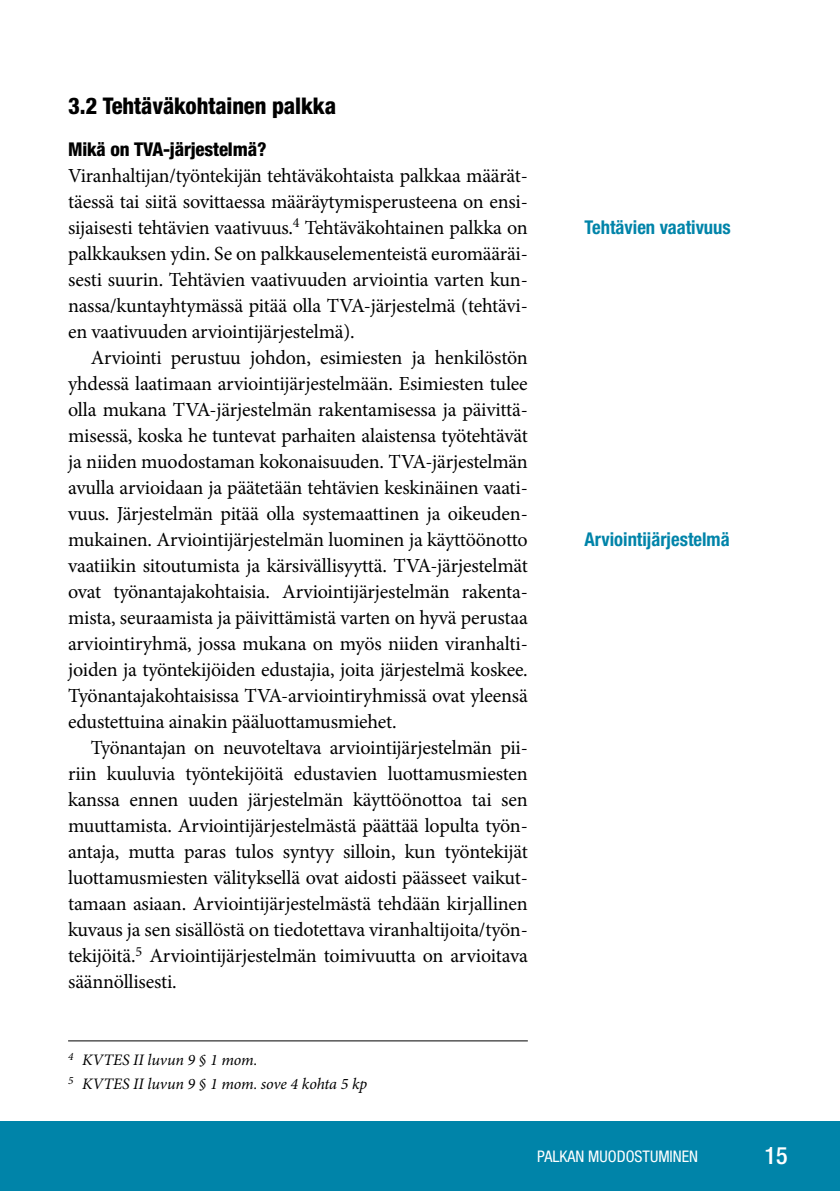
<style>
.page{position:relative;width:840px;height:1191px;background:#fff}
.page>*{position:absolute;margin:0;border:0;box-sizing:border-box;transform-origin:0 0}
.t1{font:500 condensed 24px "Helvetica Neue";color:#fff}
.t2{font:800 condensed 23px "Helvetica Neue";letter-spacing:-.005em;color:#000}
.t3{font:20px/26px "Minion Pro";letter-spacing:-.01em;color:#000;text-align:justify}
.t4{font:700 condensed 19px "Helvetica Neue";color:#0084a9}
.t5{font:800 condensed 19px "Helvetica Neue";letter-spacing:-.01em;color:#000}
.t6{font:italic 16px/24px "Minion Pro";letter-spacing:-.005em;color:#000}
.t7{font:condensed 16px "Helvetica Neue";color:#fff}
</style>
<div class="page">
<div style="left:0;top:1121px;width:839px;height:70px;background:#0084a9"></div>
<hr style="left:68px;top:1040px;width:459px;height:1px;background:#000">
<p class="t2" style="left:68px;top:92px;width:269px">3.2 Tehtäväkohtainen palkka</p>
<p class="t5" style="left:68px;top:137px;width:200px">Mikä on TVA-järjestelmä?</p>
<p class="t3" style="left:68px;top:163px;width:461px">Viranhaltijan/työntekijän tehtäväkohtaista palkkaa määrät&shy;täessä tai siitä sovittaessa määräytymisperusteena on ensi&shy;sijaisesti tehtävien vaativuus.<sup>4</sup> Tehtäväkohtainen palkka on palkkauksen ydin. Se on palkkauselementeistä euromääräi&shy;sesti suurin. Tehtävien vaativuuden arviointia varten kun&shy;nassa/kuntayhtymässä pitää olla TVA-järjestelmä (tehtävi&shy;en vaativuuden arviointijärjestelmä).</p>
<p class="t3" style="left:68px;top:345px;width:461px;text-indent:23px">Arviointi perustuu johdon, esimiesten ja henkilöstön yhdessä laatimaan arviointijärjestelmään. Esimiesten tulee olla mukana TVA-järjestelmän rakentamisessa ja päivittä&shy;misessä, koska he tuntevat parhaiten alaistensa työtehtävät ja niiden muodostaman kokonaisuuden. TVA-järjestelmän avulla arvioidaan ja päätetään tehtävien keskinäinen vaati&shy;vuus. Järjestelmän pitää olla systemaattinen ja oikeuden&shy;mukainen. Arviointijärjestelmän luominen ja käyttöönotto vaatiikin sitoutumista ja kärsivällisyyttä. TVA-järjestelmät ovat työnantajakohtaisia. Arviointijärjestelmän rakenta&shy;mista, seuraamista ja päivittämistä varten on hyvä perustaa arviointiryhmä, jossa mukana on myös niiden viranhalti&shy;joiden ja työntekijöiden edustajia, joita järjestelmä koskee.<br>Työnantajakohtaisissa TVA-arviointiryhmissä ovat yleensä edustettuina ainakin pääluottamusmiehet.</p>
<p class="t3" style="left:68px;top:735px;width:461px;text-indent:23px">Työnantajan on neuvoteltava arviointijärjestelmän pii&shy;riin kuuluvia työntekijöitä edustavien luottamusmiesten kanssa ennen uuden järjestelmän käyttöönottoa tai sen muuttamista. Arviointijärjestelmästä päättää lopulta työn&shy;antaja, mutta paras tulos syntyy silloin, kun työntekijät luottamusmiesten välityksellä ovat aidosti päässeet vaikut&shy;tamaan asiaan. Arviointijärjestelmästä tehdään kirjallinen kuvaus ja sen sisällöstä on tiedotettava viranhaltijoita/työn&shy;tekijöitä.<sup>5</sup> Arviointijärjestelmän toimivuutta on arvioitava säännöllisesti.</p>
<p class="t4" style="left:584px;top:216px;width:148px">Tehtävien vaativuus</p>
<p class="t4" style="left:584px;top:528px;width:146px">Arviointijärjestelmä</p>
<p class="t6" style="left:68px;top:1048px;width:300px"><sup>4</sup> KVTES II luvun 9 § 1 mom.<br><sup>5</sup> KVTES II luvun 9 § 1 mom. sove 4 kohta 5 kp</p>
<p class="t7" style="left:537px;top:1147px;width:9px">PALKA</p>
<p class="t7" style="left:575px;top:1147px;width:124px">N MUODOSTUMINEN</p>
<p class="t1" style="left:764px;top:1141px;width:25px">15</p>
</div>
